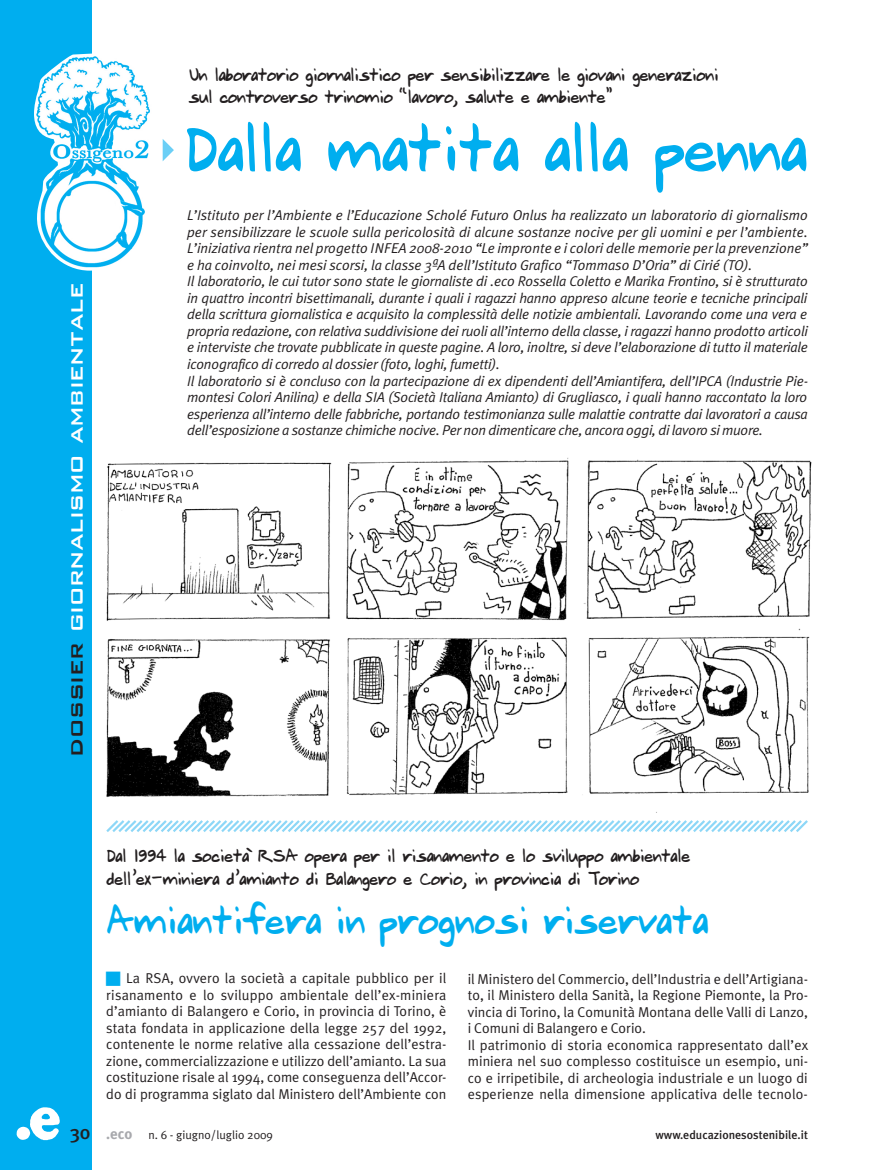
<style>
.page{position:relative;width:893px;height:1170px;background:#fff}
.page>*{position:absolute;margin:0;border:0;box-sizing:border-box;transform-origin:0 0}
.t1{font:60px "Mook";letter-spacing:-.005em;color:#00aeef}
.t2{font:36px "Mook";color:#00aeef}
.t3{font:500 27px "Bank Gothic";letter-spacing:-.01em;color:#fff}
.t4{font:16.5px/22.5px "Mook";letter-spacing:-.025em;color:#231f20}
.t5{font:700 15px "Meta Plus";color:#a8a9ad}
.t6{font:italic 14.25px/16.5px "Meta Plus Normal";letter-spacing:-.015em;color:#231f20}
.t7{font:14.25px/16.5px "Meta Plus Normal";color:#231f20;text-align:justify}
.t8{font:500 12px "Meta Plus";color:#231f20}
.t9{font:12px "Meta Plus Normal";color:#231f20}
.s1{color:#231f20}
.s2{font-weight:500;font-size:19.5px;color:#231f20}
</style>
<div class="page">
<div style="left:0;top:0;width:91px;height:1169px;background:#00aeef"></div>
<img style="left:30px;top:1107px;width:14px;height:30px">
<img style="left:34px;top:53px;width:116px;height:217px">
<img style="left:106px;top:457px;width:706px;height:340px">
<svg style="left:163px;top:139px;width:11px;height:22px"></svg>
<svg style="left:106px;top:820px;width:702px;height:12px"></svg>
<p class="t4" style="left:189px;top:65px;width:531px">Un laboratorio giornalistico per sensibilizzare le giovani generazioni sul controverso trinomio “lavoro, salute e ambiente”</p>
<h3 class="t3" style="left:55px;top:756px;width:475px;rotate:-90deg"><span class="s1">dossier</span> giornalismo ambientale</h3>
<h1 class="t1" style="left:183px;top:111px;width:625px">Dalla matita alla penna</h1>
<p class="t6" style="left:187px;top:207px;width:622px">L’Istituto per l’Ambiente e l’Educazione Scholé Futuro Onlus ha realizzato un laboratorio di giornalismo per sensibilizzare le scuole sulla pericolosità di alcune sostanze nocive per gli uomini e per l’ambiente.<br>L’iniziativa rientra nel progetto INFEA 2008-2010 “Le impronte e i colori delle memorie per la prevenzione” e ha coinvolto, nei mesi scorsi, la classe 3ªA dell’Istituto Grafico “Tommaso D’Oria” di Cirié (TO).<br>Il laboratorio, le cui tutor sono state le giornaliste di .eco Rossella Coletto e Marika Frontino, si è strutturato in quattro incontri bisettimanali, durante i quali i ragazzi hanno appreso alcune teorie e tecniche principali della scrittura giornalistica e acquisito la complessità delle notizie ambientali. Lavorando come una vera e propria redazione, con relativa suddivisione dei ruoli all’interno della classe, i ragazzi hanno prodotto articoli e interviste che trovate pubblicate in queste pagine. A loro, inoltre, si deve l’elaborazione di tutto il materiale iconografico di corredo al dossier (foto, loghi, fumetti).<br>Il laboratorio si è concluso con la partecipazione di ex dipendenti dell’Amiantifera, dell’IPCA (Industrie Pie&shy;montesi Colori Anilina) e della SIA (Società Italiana Amianto) di Grugliasco, i quali hanno raccontato la loro esperienza all’interno delle fabbriche, portando testimonianza sulle malattie contratte dai lavoratori a causa dell’esposizione a sostanze chimiche nocive. Per non dimenticare che, ancora oggi, di lavoro si muore.</p>
<p class="t4" style="left:106px;top:846px;width:585px">Dal 1994 la societa` RSA opera per il risanamento e lo sviluppo ambientale dell’ex-miniera d’amianto di Balangero e Corio, in provincia di Torino</p>
<h2 class="t2" style="left:105px;top:898px;width:604px">Amiantifera in prognosi riservata</h2>
<p class="t7" style="left:106px;top:969px;width:342px;text-indent:20px">La RSA, ovvero la società a capitale pubblico per il risanamento e lo sviluppo ambientale dell’ex-miniera d’amianto di Balangero e Corio, in provincia di Torino, è stata fondata in applicazione della legge 257 del 1992, contenente le norme relative alla cessazione dell’estra&shy;zione, commercializzazione e utilizzo dell’amianto. La sua costituzione risale al 1994, come conseguenza dell’Accor&shy;do di programma siglato dal Ministero dell’Ambiente con</p>
<p class="t7" style="left:468px;top:970px;width:342px;text-align:left">il Ministero del Commercio, dell’Industria e dell’Artigiana&shy;to, il Ministero della Sanità, la Regione Piemonte, la Pro&shy;vincia di Torino, la Comunità Montana delle Valli di Lanzo, i Comuni di Balangero e Corio.<br>Il patrimonio di storia economica rappresentato dall’ex miniera nel suo complesso costituisce un esempio, uni&shy;co e irripetibile, di archeologia industriale e un luogo di esperienze nella dimensione applicativa delle tecnolo-</p>
<p class="t5" style="left:70px;top:1125px;width:64px"><span class="s2">30</span> .eco</p>
<p class="t9" style="left:148px;top:1128px;width:126px">n. 6 - giugno/luglio 2009</p>
<p class="t8" style="left:655px;top:1128px;width:154px">www.educazionesostenibile.it</p>
</div>
